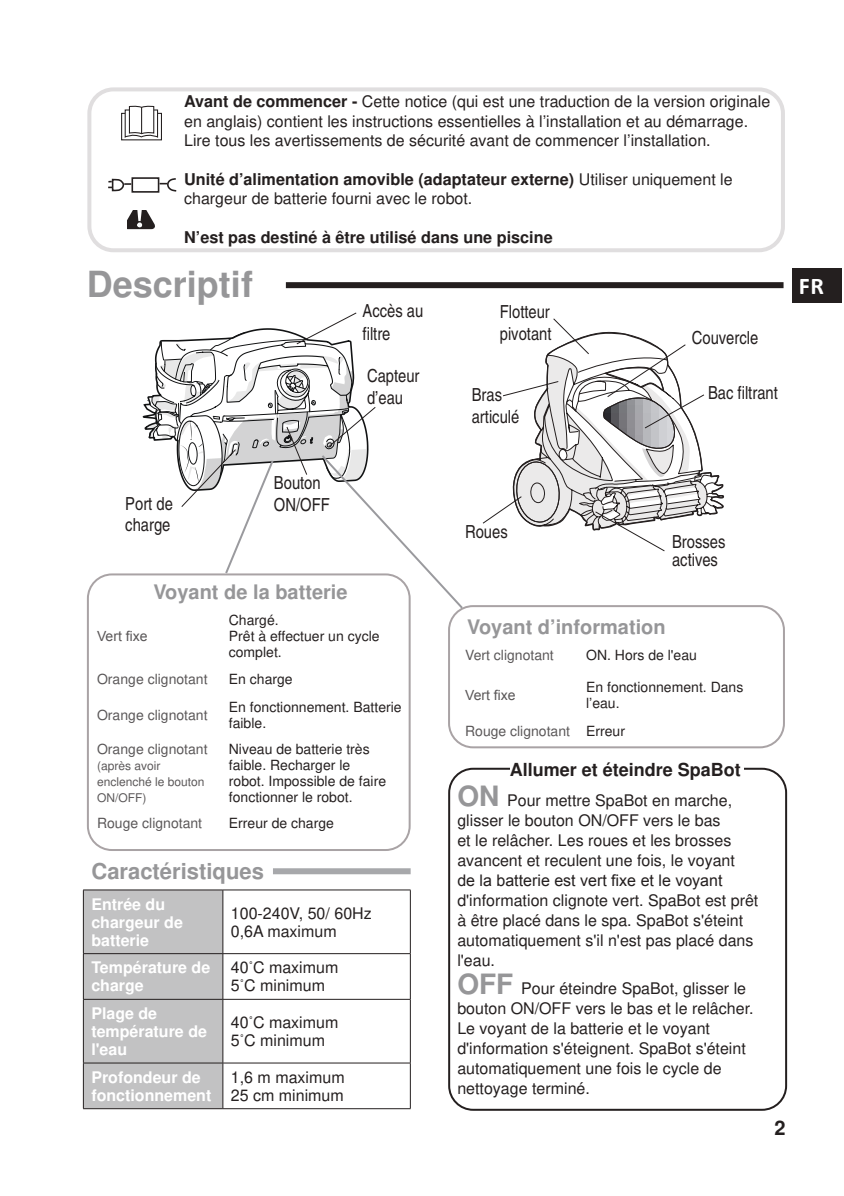
<style>
.page{position:relative;width:844px;height:1196px;background:#fff}
.page>*{position:absolute;margin:0;border:0;box-sizing:border-box;transform-origin:0 0}
.t1{font:700 36px "Helvetica";color:#969698}
.t2{font:700 24px "Calibri";color:#fff}
.t3{font:700 22px "Helvetica";color:#969698}
.t4{font:700 20px "Helvetica";color:#969698}
.t5{font:700 20px "Helvetica";color:#241f1f}
.t6{font:condensed 18px/22px "Helvetica";color:#241f1f}
.t7{font:700 18px "Helvetica";color:#241f1f}
.t8{font:700 16.2px "Helvetica";color:#241f1f}
.t9{font:16px/20px "Helvetica";color:#241f1f}
.t10{font:700 16px/18px "Helvetica";color:#fff}
.t11{font:16px "Arial";color:#241f1f}
.t12{font:14px/16px "Helvetica";color:#241f1f}
.t13{font:14px "Helvetica";color:#5a5758}
.t14{font:14px "Arial";color:#5a5758}
.t15{font:12px/16px "Helvetica";color:#5a5758}
.s1{font-weight:700;font-size:16.2px}
.s2{font-weight:400;font-size:16px}
.s3{font-family:"Arial Narrow"}
.s4{color:#241f1f}
.s5{font-weight:700;font-size:28px;color:#969698}
</style>
<div class="page">
<div style="left:792px;top:269px;width:49px;height:34px;background:#241f1f"></div>
<div style="left:84px;top:890px;width:138px;height:218px;background:#c2c2c3"></div>
<hr style="left:83px;top:889px;width:140px;height:1px;background:#241f1f">
<hr style="left:83px;top:890px;width:1px;height:63px;background:#241f1f">
<hr style="left:223px;top:889px;width:187px;height:1px;background:#241f1f">
<hr style="left:222px;top:890px;width:1px;height:63px;background:#241f1f">
<hr style="left:410px;top:890px;width:1px;height:63px;background:#241f1f">
<hr style="left:83px;top:953px;width:140px;height:1px;background:#241f1f">
<hr style="left:83px;top:953px;width:1px;height:45px;background:#241f1f">
<hr style="left:223px;top:953px;width:187px;height:1px;background:#241f1f">
<hr style="left:222px;top:953px;width:1px;height:45px;background:#241f1f">
<hr style="left:410px;top:953px;width:1px;height:45px;background:#241f1f">
<hr style="left:83px;top:999px;width:1px;height:63px;background:#241f1f">
<hr style="left:222px;top:999px;width:1px;height:63px;background:#241f1f">
<hr style="left:410px;top:999px;width:1px;height:63px;background:#241f1f">
<hr style="left:83px;top:1062px;width:140px;height:1px;background:#241f1f">
<hr style="left:83px;top:1063px;width:1px;height:45px;background:#241f1f">
<hr style="left:223px;top:1062px;width:187px;height:1px;background:#241f1f">
<hr style="left:222px;top:1063px;width:1px;height:45px;background:#241f1f">
<hr style="left:410px;top:1063px;width:1px;height:45px;background:#241f1f">
<hr style="left:83px;top:998px;width:140px;height:1px;background:#241f1f">
<hr style="left:223px;top:998px;width:187px;height:1px;background:#241f1f">
<hr style="left:83px;top:1108px;width:140px;height:1px;background:#241f1f">
<hr style="left:223px;top:1108px;width:187px;height:1px;background:#241f1f">
<div style="left:273px;top:868px;width:138px;height:6px;background:#a7a8ab"></div>
<div style="left:448px;top:767px;width:339px;height:343px;border:2px solid #241f1f;border-radius:24px"></div>
<div style="left:510px;top:763px;width:233px;height:22px;background:#fff"></div>
<div style="left:286px;top:282px;width:497px;height:6px;background:#241f1f"></div>
<div style="left:87px;top:573px;width:324px;height:277px;border:2px solid #a9a3a5;border-radius:24px"></div>
<div style="left:448px;top:605px;width:337px;height:143px;border:2px solid #a9a3a5;border-radius:24px"></div>
<div style="left:87px;top:87px;width:698px;height:165px;border:4px solid #e0dedf;border-radius:24px"></div>
<div style="left:121px;top:113px;width:41px;height:27px;border:1px solid #241f1f"></div>
<svg style="left:124px;top:105px;width:35px;height:33px"></svg>
<svg style="left:127px;top:211px;width:28px;height:18px"></svg>
<svg style="left:108px;top:178px;width:23px;height:14px"></svg>
<svg style="left:160px;top:178px;width:17px;height:14px"></svg>
<div style="left:131px;top:177px;width:28px;height:16px;border:2px solid #241f1f"></div>
<svg style="left:142px;top:286px;width:323px;height:324px"></svg>
<svg style="left:482px;top:318px;width:242px;height:234px"></svg>
<p class="t9" style="left:184px;top:92px;width:587px;line-height:19.4px"><span class="s1">Avant de commencer -</span> Cette notice (qui est une traduction de la version originale en anglais) contient les instructions essentielles à l’installation et au démarrage.<br>Lire tous les avertissements de sécurité avant de commencer l’installation.</p>
<p class="t8" style="left:184px;top:170px;width:550px">Unité d’alimentation amovible (adaptateur externe) <span class="s2">Utiliser uniquement le</span></p>
<p class="t9" style="left:184px;top:188px;width:290px">chargeur de batterie fourni avec le robot.</p>
<p class="t8" style="left:184px;top:228px;width:370px">N’est pas destiné à être utilisé dans une piscine</p>
<h1 class="t1" style="left:87px;top:263px;width:168px">Descriptif</h1>
<p class="t6" style="left:363px;top:301px;width:62px">Accès au filtre</p>
<p class="t6" style="left:367px;top:365px;width:54px">Capteur d’eau</p>
<p class="t6" style="left:500px;top:302px;width:53px">Flotteur pivotant</p>
<p class="t6" style="left:472px;top:385px;width:49px">Bras articulé</p>
<p class="t6" style="left:692px;top:328px;width:68px">Couvercle</p>
<p class="t6" style="left:708px;top:383px;width:71px">Bac filtrant</p>
<h2 class="t2" style="left:798px;top:271px;width:27px">FR</h2>
<p class="t6" style="left:125px;top:494px;width:49px;line-height:21px">Port de charge</p>
<p class="t6" style="left:274px;top:473px;width:57px">Bouton<br>ON/OFF</p>
<p class="t4" style="left:153px;top:580px;width:196px">Voyant de la batterie</p>
<p class="t14" style="left:97px;top:627px;width:52px">Vert fixe</p>
<p class="t12" style="left:229px;top:612px;width:152px">Chargé.<br>Prêt à effectuer un cycle complet.</p>
<p class="t13" style="left:97px;top:671px;width:112px">Orange clignotant</p>
<p class="t12" style="left:229px;top:671px;width:65px">En charge</p>
<p class="t13" style="left:97px;top:706px;width:112px">Orange clignotant</p>
<p class="t12" style="left:229px;top:698px;width:174px">En fonctionnement. Batterie faible.</p>
<p class="t13" style="left:97px;top:740px;width:112px">Orange clignotant</p>
<p class="t15" style="left:97px;top:757px;width:109px">(après avoir enclenché le bouton<br>ON/OFF)</p>
<p class="t12" style="left:229px;top:740px;width:159px">Niveau de batterie très faible. Recharger le robot. Impossible de faire fonctionner le robot.</p>
<p class="t13" style="left:97px;top:814px;width:107px">Rouge clignotant</p>
<p class="t12" style="left:229px;top:815px;width:107px">Erreur de charge</p>
<h3 class="t3" style="left:91px;top:858px;width:174px">Caractéristiques</h3>
<p class="t10" style="left:91px;top:894px;width:93px">Entrée du chargeur de batterie</p>
<p class="t9" style="left:231px;top:903px;width:142px;line-height:18px">100-240V, 50/ 60Hz<br>0,6A maximum</p>
<p class="t10" style="left:91px;top:958px;width:120px">Température de charge</p>
<p class="t9" style="left:231px;top:958px;width:109px;line-height:18px">40<span class="s3">˚</span>C maximum<br>5<span class="s3">˚</span>C minimum</p>
<p class="t10" style="left:91px;top:1004px;width:117px">Plage de température de l'eau</p>
<p class="t9" style="left:231px;top:1012px;width:109px;line-height:18px">40<span class="s3">˚</span>C maximum<br>5<span class="s3">˚</span>C minimum</p>
<p class="t10" style="left:91px;top:1067px;width:121px">Profondeur de fonctionnement</p>
<p class="t9" style="left:231px;top:1067px;width:115px;line-height:18px">1,6 m maximum<br>25 cm minimum</p>
<p class="t6" style="left:465px;top:522px;width:44px">Roues</p>
<p class="t6" style="left:672px;top:533px;width:55px;line-height:18px">Brosses actives</p>
<p class="t4" style="left:467px;top:615px;width:200px">Voyant d’information</p>
<p class="t13" style="left:465px;top:646px;width:90px">Vert clignotant</p>
<p class="t12" style="left:586px;top:646px;width:112px">ON. Hors de l'eau</p>
<p class="t14" style="left:465px;top:686px;width:52px">Vert fixe</p>
<p class="t12" style="left:586px;top:679px;width:159px">En fonctionnement. Dans l’eau.</p>
<p class="t13" style="left:465px;top:723px;width:161px">Rouge clignotant <span class="s4">Erreur</span></p>
<p class="t7" style="left:510px;top:759px;width:233px">Allumer et éteindre SpaBot</p>
<p class="t9" style="left:457px;top:790px;width:279px"><span class="s5">ON</span> Pour mettre SpaBot en marche, glisser le bouton ON/OFF vers le bas et le relâcher. Les roues et les brosses avancent et reculent une fois, le voyant</p>
<p class="t11" style="left:457px;top:870px;width:267px">de la batterie est vert fixe et le voyant</p>
<p class="t9" style="left:457px;top:890px;width:302px">d'information clignote vert. SpaBot est prêt à être placé dans le spa. SpaBot s'éteint automatiquement s'il n'est pas placé dans l'eau.</p>
<p class="t9" style="left:457px;top:978px;width:298px"><span class="s5">OFF</span> Pour éteindre SpaBot, glisser le bouton ON/OFF vers le bas et le relâcher.<br>Le voyant de la batterie et le voyant d'information s'éteignent. SpaBot s'éteint automatiquement une fois le cycle de nettoyage terminé.</p>
<p class="t5" style="left:774px;top:1115px;width:13px">2</p>
</div>
